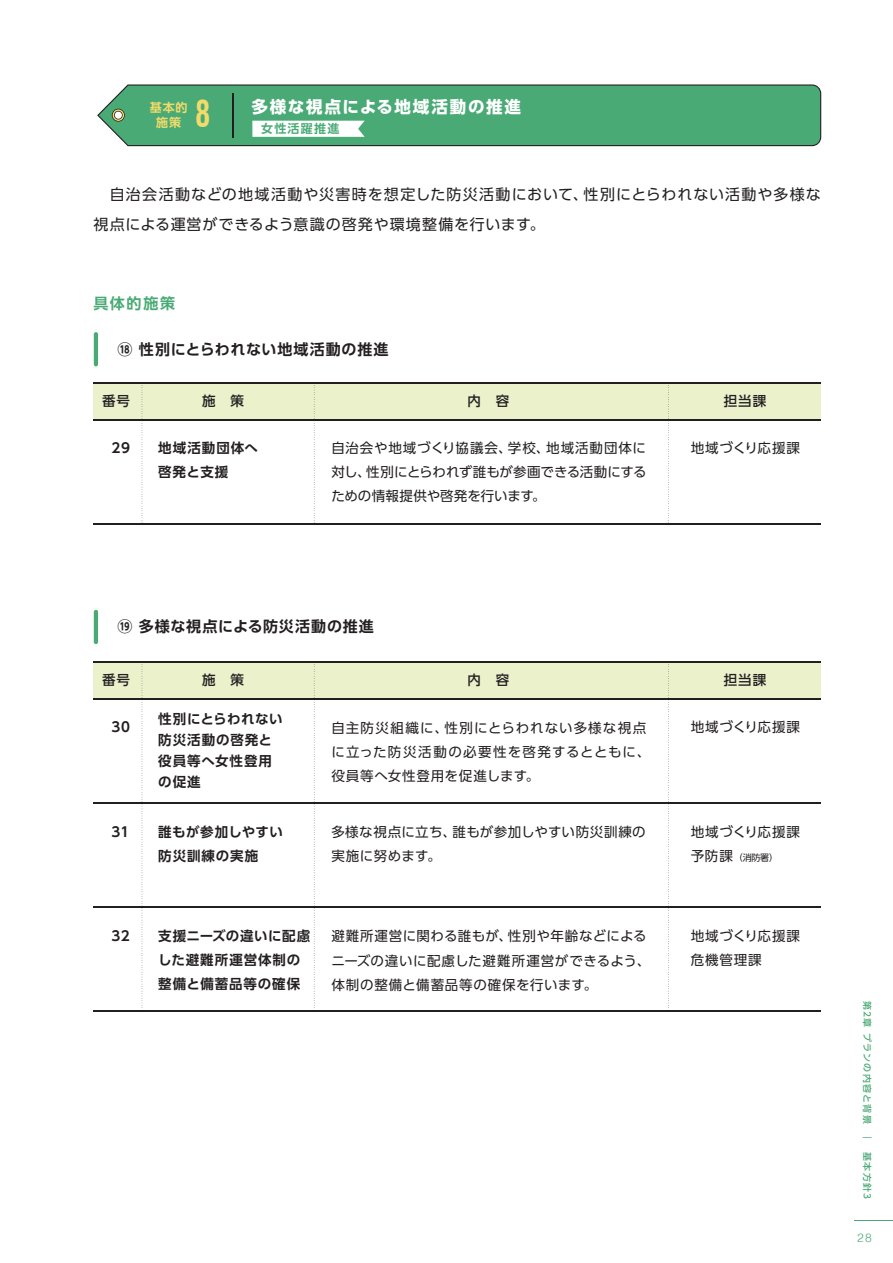
<style>
.page{position:relative;width:893px;height:1263px;background:#fff}
.page>*{position:absolute;margin:0;border:0;box-sizing:border-box;transform-origin:0 0}
.t1{font:700 condensed 36px "Swiss 721 BT";color:#f3db6a;scale:.85 1}
.t2{font:700 16.5px "UD Shin Go Pro";letter-spacing:.1em;color:#fff}
.t3{font:15px/30px "UD Shin Go Pro";letter-spacing:.065em;color:#231f20}
.t4{font:700 15px "UD Shin Go Pro De";letter-spacing:.055em;color:#231f20}
.t5{font:700 15px "UD Shin Go Pro De";letter-spacing:.115em;color:#4aaa76}
.t6{font:13.5px/24px "UD Shin Go Pro";letter-spacing:.04em;color:#231f20}
.t7{font:700 13.5px/24px "UD Shin Go Pro De";letter-spacing:.06em;color:#231f20}
.t8{font:13.5px/24px "UD Shin Go Pro";letter-spacing:.08em;color:#231f20}
.t9{font:13.5px "UD Shin Go Pro";letter-spacing:.06em;color:#231f20}
.t10{font:500 13.5px "UD Shin Go Pro";letter-spacing:.07em;color:#231f20}
.t11{font:13.5px/24px "UD Shin Go Pro";letter-spacing:.065em;color:#231f20}
.t12{font:700 12px "UD Shin Go Pro De";letter-spacing:.105em;color:#4aaa76}
.t13{font:700 12px "UD Shin Go Pro De";color:#f3db6a}
.t14{font:300 12px "Helvetica";color:#4aaa76}
.t15{font:500 9px "UD Shin Go Pro";letter-spacing:.14em;color:#4aaa76}
.t16{font:9px "UD Shin Go Pro";color:#231f20}
.s1{font-size:13.5px}
</style>
<div class="page">
<hr style="left:855px;top:1220px;width:38px;height:1px;background:#4aaa76">
<hr style="left:94px;top:332px;width:4px;height:34px;background:#4aaa76;border-radius:2px">
<div style="left:94px;top:383px;width:727px;height:37px;background:#eaf1cb"></div>
<hr style="left:94px;top:382px;width:727px;height:1px;background:#231f20">
<hr style="left:94px;top:419px;width:727px;height:1px;background:#231f20">
<hr style="left:94px;top:523px;width:727px;height:1px;background:#231f20">
<svg style="left:142px;top:383px;width:1px;height:140px"></svg>
<svg style="left:314px;top:383px;width:1px;height:140px"></svg>
<svg style="left:668px;top:383px;width:1px;height:140px"></svg>
<hr style="left:94px;top:610px;width:4px;height:34px;background:#4aaa76;border-radius:2px">
<div style="left:94px;top:662px;width:727px;height:37px;background:#eaf1cb"></div>
<hr style="left:94px;top:661px;width:727px;height:1px;background:#231f20">
<hr style="left:94px;top:698px;width:727px;height:1px;background:#231f20">
<hr style="left:94px;top:802px;width:727px;height:1px;background:#231f20">
<hr style="left:94px;top:906px;width:727px;height:1px;background:#231f20">
<hr style="left:94px;top:1011px;width:727px;height:1px;background:#231f20">
<svg style="left:142px;top:662px;width:1px;height:346px"></svg>
<svg style="left:314px;top:662px;width:1px;height:348px"></svg>
<svg style="left:668px;top:662px;width:1px;height:348px"></svg>
<svg style="left:97px;top:84px;width:724px;height:62px;background:#55aa7c"></svg>
<p class="t13" style="left:150px;top:98px;width:39px">基本的</p>
<p class="t2" style="left:252px;top:93px;width:271px">多様な視点による地域活動の推進</p>
<p class="t13" style="left:156px;top:113px;width:27px">施策</p>
<h1 class="t1" style="left:195px;top:92px;width:19px">8</h1>
<p class="t12" style="left:261px;top:119px;width:80px">女性活躍推進</p>
<p class="t3" style="left:94px;top:179px;width:729px">　自治会活動などの地域活動や災害時を想定した防災活動において、性別にとらわれない活動や多様な視点による運営ができるよう意識の啓発や環境整備を行います。</p>
<p class="t5" style="left:94px;top:291px;width:83px">具体的施策</p>
<p class="t4" style="left:117px;top:337px;width:273px">⑱ 性別にとらわれない地域活動の推進</p>
<p class="t10" style="left:102px;top:390px;width:30px">番号</p>
<p class="t7" style="left:112px;top:436px;width:20px">29</p>
<p class="t10" style="left:202px;top:390px;width:43px">施　策</p>
<p class="t10" style="left:467px;top:390px;width:43px">内　容</p>
<p class="t10" style="left:724px;top:390px;width:44px">担当課</p>
<p class="t7" style="left:158px;top:436px;width:101px">地域活動団体へ啓発と支援</p>
<p class="t6" style="left:331px;top:436px;width:317px;text-align:justify">自治会や地域づくり協議会、学校、地域活動団体に対し、性別にとらわれず誰もが参画できる活動にするための情報提供や啓発を行います。</p>
<p class="t9" style="left:691px;top:437px;width:111px">地域づくり応援課</p>
<p class="t4" style="left:117px;top:614px;width:258px">⑲ 多様な視点による防災活動の推進</p>
<p class="t10" style="left:102px;top:669px;width:30px">番号</p>
<p class="t10" style="left:202px;top:669px;width:43px">施　策</p>
<p class="t10" style="left:467px;top:669px;width:43px">内　容</p>
<p class="t10" style="left:724px;top:669px;width:44px">担当課</p>
<p class="t7" style="left:112px;top:715px;width:20px">30</p>
<p class="t7" style="left:158px;top:708px;width:126px;line-height:21px">性別にとらわれない防災活動の啓発と役員等へ女性登用の促進</p>
<p class="t8" style="left:331px;top:715px;width:321px">自主防災組織に、性別にとらわれない多様な視点に立った防災活動の必要性を啓発するとともに、役員等へ女性登用を促進します。</p>
<p class="t9" style="left:691px;top:716px;width:111px">地域づくり応援課</p>
<p class="t7" style="left:112px;top:819px;width:19px">31</p>
<p class="t7" style="left:158px;top:819px;width:126px">誰もが参加しやすい防災訓練の実施</p>
<p class="t6" style="left:331px;top:820px;width:316px">多様な視点に立ち、誰もが参加しやすい防災訓練の実施に努めます。</p>
<p class="t9" style="left:691px;top:820px;width:111px">地域づくり応援課</p>
<p class="t16" style="left:691px;top:850px;width:89px"><span class="s1">予防課</span> （消防署）</p>
<p class="t7" style="left:112px;top:923px;width:20px">32</p>
<p class="t7" style="left:158px;top:923px;width:153px">支援ニーズの違いに配慮した避難所運営体制の整備と備蓄品等の確保</p>
<p class="t6" style="left:331px;top:924px;width:321px">避難所運営に関わる誰もが、性別や年齢などによるニーズの違いに配慮した避難所運営ができるよう、体制の整備と備蓄品等の確保を行います。</p>
<p class="t11" style="left:691px;top:923px;width:111px">地域づくり応援課危機管理課</p>
<p class="t15" style="left:874px;top:1000px;width:200px;rotate:90deg">第2章 プランの内容と背景 ｜ 基本方針3</p>
<p class="t14" style="left:857px;top:1227px;width:16px">28</p>
</div>
